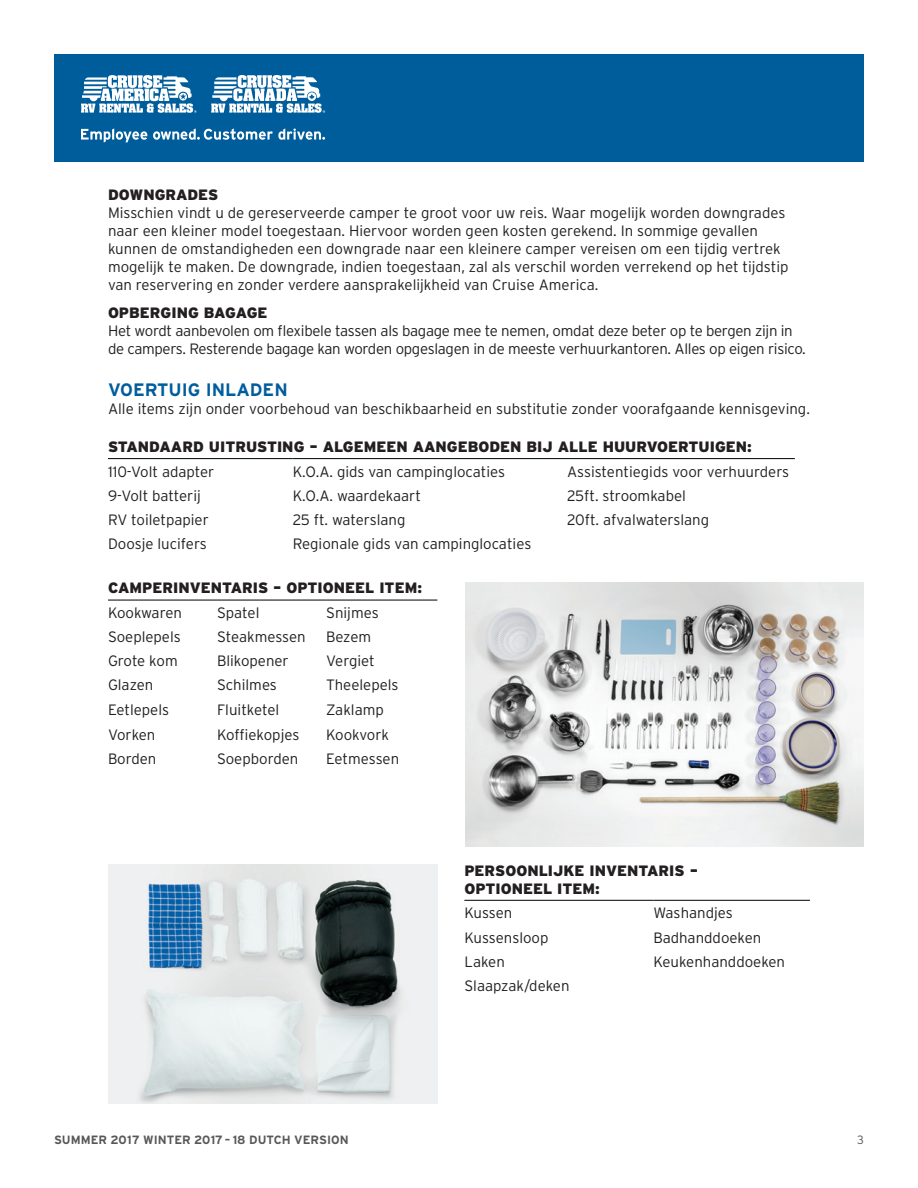
<style>
.page{position:relative;width:918px;height:1188px;background:#fff}
.page>*{position:absolute;margin:0;border:0;box-sizing:border-box;transform-origin:0 0}
.Blue_caps_Header{font:700 18px "Interstate";color:#005d9c}
.t1{font:300 15px/18px "Interstate";color:#231f20}
.t2{font:300 15px/18px "Interstate";letter-spacing:-.02em;color:#231f20}
.black_bold_head{font:900 15px/18px "Interstate";color:#231f20}
.t3{font:700 12px "Interstate";color:#57585a}
.t4{font:300 12px "Interstate";color:#57585a}
</style>
<div class="page">
<div style="left:54px;top:54px;width:810px;height:108px;background:#005d9c"></div>
<svg style="left:81px;top:128px;width:66px;height:14px"></svg>
<svg style="left:153px;top:128px;width:172px;height:12px"></svg>
<svg style="left:211px;top:75px;width:114px;height:38px"></svg>
<svg style="left:81px;top:75px;width:116px;height:38px"></svg>
<hr style="left:108px;top:458px;width:185px;height:1px;background:#000">
<hr style="left:293px;top:458px;width:274px;height:1px;background:#000">
<hr style="left:567px;top:458px;width:228px;height:1px;background:#000">
<hr style="left:108px;top:600px;width:109px;height:1px;background:#000">
<hr style="left:217px;top:600px;width:109px;height:1px;background:#000">
<hr style="left:326px;top:600px;width:111px;height:1px;background:#000">
<hr style="left:464px;top:900px;width:189px;height:1px;background:#000">
<hr style="left:653px;top:900px;width:157px;height:1px;background:#000">
<img style="left:466px;top:582px;width:398px;height:264px">
<img style="left:108px;top:864px;width:329px;height:240px">
<p class="black_bold_head" style="left:108px;top:186px;width:112px">DOWNGRADES</p>
<p class="t1" style="left:108px;top:204px;width:682px">Misschien vindt u de gereserveerde camper te groot voor uw reis. Waar mogelijk worden downgrades naar een kleiner model toegestaan. Hiervoor worden geen kosten gerekend. In sommige gevallen kunnen de omstandigheden een downgrade naar een kleinere camper vereisen om een tijdig vertrek mogelijk te maken. De downgrade, indien toegestaan, zal als verschil worden verrekend op het tijdstip van reservering en zonder verdere aansprakelijkheid van Cruise America.</p>
<p class="black_bold_head" style="left:108px;top:303px;width:161px">OPBERGING BAGAGE</p>
<p class="t2" style="left:108px;top:321px;width:699px">Het wordt aanbevolen om flexibele tassen als bagage mee te nemen, omdat deze beter op te bergen zijn in de campers. Resterende bagage kan worden opgeslagen in de meeste verhuurkantoren. Alles op eigen risico.</p>
<p class="Blue_caps_Header" style="left:108px;top:379px;width:181px">VOERTUIG INLADEN</p>
<p class="t1" style="left:108px;top:399px;width:703px">Alle items zijn onder voorbehoud van beschikbaarheid en substitutie zonder voorafgaande kennisgeving.</p>
<p class="black_bold_head" style="left:108px;top:437px;width:646px">STANDAARD UITRUSTING – ALGEMEEN AANGEBODEN BIJ ALLE HUURVOERTUIGEN:</p>
<p class="t1" style="left:108px;top:462px;width:108px">110-Volt adapter</p>
<p class="t1" style="left:293px;top:462px;width:214px">K.O.A. gids van campinglocaties</p>
<p class="t1" style="left:567px;top:462px;width:224px">Assistentiegids voor verhuurders</p>
<p class="t1" style="left:108px;top:486px;width:94px">9-Volt batterij</p>
<p class="t1" style="left:293px;top:486px;width:130px">K.O.A. waardekaart</p>
<p class="t1" style="left:567px;top:486px;width:120px">25ft. stroomkabel</p>
<p class="t1" style="left:108px;top:511px;width:102px">RV toiletpapier</p>
<p class="t1" style="left:293px;top:511px;width:114px">25 ft. waterslang</p>
<p class="t1" style="left:567px;top:511px;width:144px">20ft. afvalwaterslang</p>
<p class="t1" style="left:108px;top:535px;width:100px">Doosje lucifers</p>
<p class="t1" style="left:293px;top:535px;width:240px">Regionale gids van campinglocaties</p>
<p class="black_bold_head" style="left:108px;top:579px;width:316px">CAMPERINVENTARIS – OPTIONEEL ITEM:</p>
<p class="t1" style="left:108px;top:604px;width:76px">Kookwaren</p>
<p class="t1" style="left:217px;top:604px;width:44px">Spatel</p>
<p class="t1" style="left:326px;top:604px;width:54px">Snijmes</p>
<p class="t1" style="left:108px;top:628px;width:74px">Soeplepels</p>
<p class="t1" style="left:217px;top:628px;width:90px">Steakmessen</p>
<p class="t1" style="left:326px;top:628px;width:47px">Bezem</p>
<p class="t1" style="left:108px;top:652px;width:71px">Grote kom</p>
<p class="t1" style="left:217px;top:652px;width:73px">Blikopener</p>
<p class="t1" style="left:326px;top:652px;width:50px">Vergiet</p>
<p class="t1" style="left:108px;top:676px;width:47px">Glazen</p>
<p class="t1" style="left:217px;top:676px;width:61px">Schilmes</p>
<p class="t1" style="left:326px;top:676px;width:74px">Theelepels</p>
<p class="t1" style="left:108px;top:701px;width:63px">Eetlepels</p>
<p class="t1" style="left:217px;top:701px;width:64px">Fluitketel</p>
<p class="t1" style="left:326px;top:701px;width:59px">Zaklamp</p>
<p class="t1" style="left:108px;top:725px;width:49px">Vorken</p>
<p class="t1" style="left:217px;top:725px;width:84px">Koffiekopjes</p>
<p class="t1" style="left:326px;top:725px;width:64px">Kookvork</p>
<p class="t1" style="left:108px;top:749px;width:50px">Borden</p>
<p class="t1" style="left:217px;top:749px;width:83px">Soepborden</p>
<p class="t1" style="left:326px;top:749px;width:75px">Eetmessen</p>
<p class="black_bold_head" style="left:464px;top:861px;width:235px">PERSOONLIJKE INVENTARIS –<br>OPTIONEEL ITEM:</p>
<p class="t1" style="left:464px;top:904px;width:49px">Kussen</p>
<p class="t1" style="left:653px;top:904px;width:81px">Washandjes</p>
<p class="t1" style="left:464px;top:928px;width:86px">Kussensloop</p>
<p class="t1" style="left:653px;top:928px;width:109px">Badhanddoeken</p>
<p class="t1" style="left:464px;top:952px;width:42px">Laken</p>
<p class="t1" style="left:653px;top:952px;width:133px">Keukenhanddoeken</p>
<p class="t1" style="left:464px;top:976px;width:107px">Slaapzak/deken</p>
<p class="t3" style="left:54px;top:1133px;width:296px">SUMMER 2017 WINTER 2017 – 18 DUTCH VERSION</p>
<p class="t4" style="left:857px;top:1133px;width:8px">3</p>
</div>
